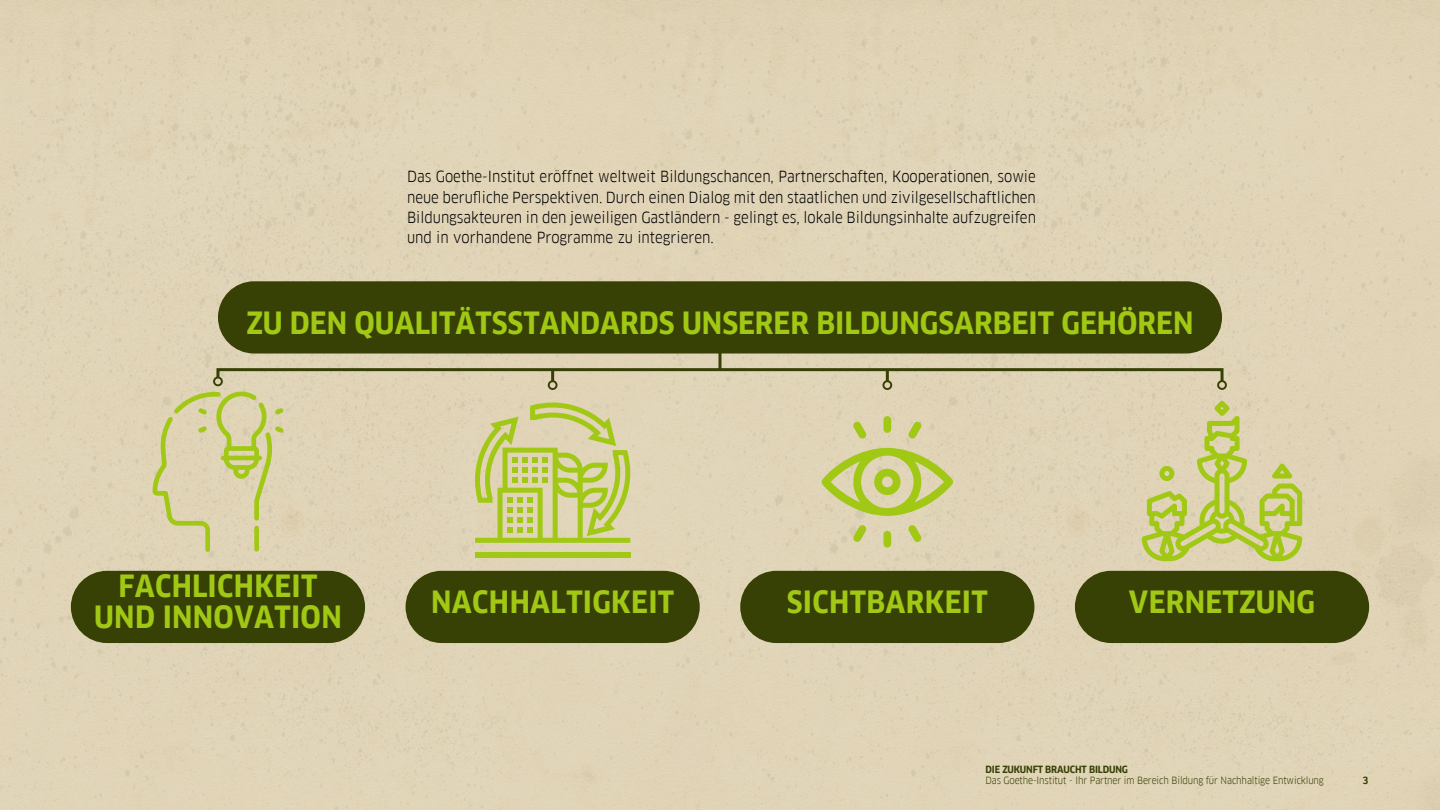
<style>
.page{position:relative;width:1440px;height:810px;background:#e0d4b7}
.page>*{position:absolute;margin:0;border:0;box-sizing:border-box;transform-origin:0 0}
.t1{font:700 30px/30.4px "Goethe FF Clan";letter-spacing:.01em;color:#a0c814;text-align:center}
.t2{font:15px/20.2px "Goethe FF Clan";color:#000;text-align:justify}
.t3{font:9.75px "Goethe FF Clan";letter-spacing:-.01em;color:#374105}
.t4{font:700 9.75px "Goethe FF Clan";letter-spacing:-.01em;color:#374105}
</style>
<div class="page">
<div style="left:71px;top:571px;width:294px;height:72px;background:#374105;border-radius:36px"></div>
<div style="left:406px;top:571px;width:294px;height:72px;background:#374105;border-radius:36px"></div>
<div style="left:218px;top:281px;width:1004px;height:73px;background:#374105;border-radius:36px"></div>
<div style="left:740px;top:571px;width:294px;height:72px;background:#374105;border-radius:36px"></div>
<div style="left:1075px;top:571px;width:294px;height:72px;background:#374105;border-radius:36px"></div>
<svg style="left:153px;top:392px;width:131px;height:160px"></svg>
<div style="left:475px;top:553px;width:155px;height:5px;background:#a0c814"></div>
<svg style="left:475px;top:403px;width:155px;height:140px"></svg>
<svg style="left:1142px;top:401px;width:160px;height:160px"></svg>
<svg style="left:821px;top:448px;width:132px;height:68px"></svg>
<div style="left:883px;top:416px;width:8px;height:17px;background:#a0c814;border-radius:4px"></div>
<svg style="left:908px;top:421px;width:14px;height:18px"></svg>
<svg style="left:853px;top:421px;width:14px;height:18px"></svg>
<div style="left:883px;top:531px;width:8px;height:17px;background:#a0c814;border-radius:4px"></div>
<svg style="left:853px;top:525px;width:14px;height:17px"></svg>
<svg style="left:908px;top:525px;width:14px;height:17px"></svg>
<div style="left:213px;top:377px;width:10px;height:9px;border:2px solid #374105;border-radius:50%"></div>
<div style="left:1217px;top:380px;width:10px;height:10px;border:2px solid #374105;border-radius:50%"></div>
<div style="left:882px;top:380px;width:10px;height:10px;border:2px solid #374105;border-radius:50%"></div>
<svg style="left:215px;top:367px;width:1010px;height:17px"></svg>
<div style="left:548px;top:380px;width:10px;height:10px;border:2px solid #374105;border-radius:50%"></div>
<svg style="left:718px;top:353px;width:4px;height:17px"></svg>
<p class="t2" style="left:407px;top:167px;width:630px">Das Goethe-Institut eröffnet weltweit Bildungschancen, Partnerschaften, Kooperationen, sowie neue berufliche Perspektiven. Durch einen Dialog mit den staatlichen und zivilgesellschaftlichen Bildungsakteuren in den jeweiligen Gastländern - gelingt es, lokale Bildungsinhalte aufzugreifen und in vorhandene Programme zu integrieren.</p>
<h1 class="t1" style="left:247px;top:308px;width:948px">ZU DEN QUALITÄTSSTANDARDS UNSERER BILDUNGSARBEIT GEHÖREN</h1>
<h1 class="t1" style="left:94px;top:571px;width:249px">FACHLICHKEIT<br>UND INNOVATION</h1>
<h1 class="t1" style="left:431px;top:587px;width:245px">NACHHALTIGKEIT</h1>
<h1 class="t1" style="left:787px;top:587px;width:203px">SICHTBARKEIT</h1>
<h1 class="t1" style="left:1129px;top:587px;width:188px">VERNETZUNG</h1>
<p class="t4" style="left:986px;top:763px;width:144px">DIE ZUKUNFT BRAUCHT BILDUNG</p>
<p class="t3" style="left:986px;top:775px;width:340px">Das Goethe-Institut - Ihr Partner im Bereich Bildung für Nachhaltige Entwicklung</p>
<p class="t4" style="left:1363px;top:775px;width:7px">3</p>
</div>
